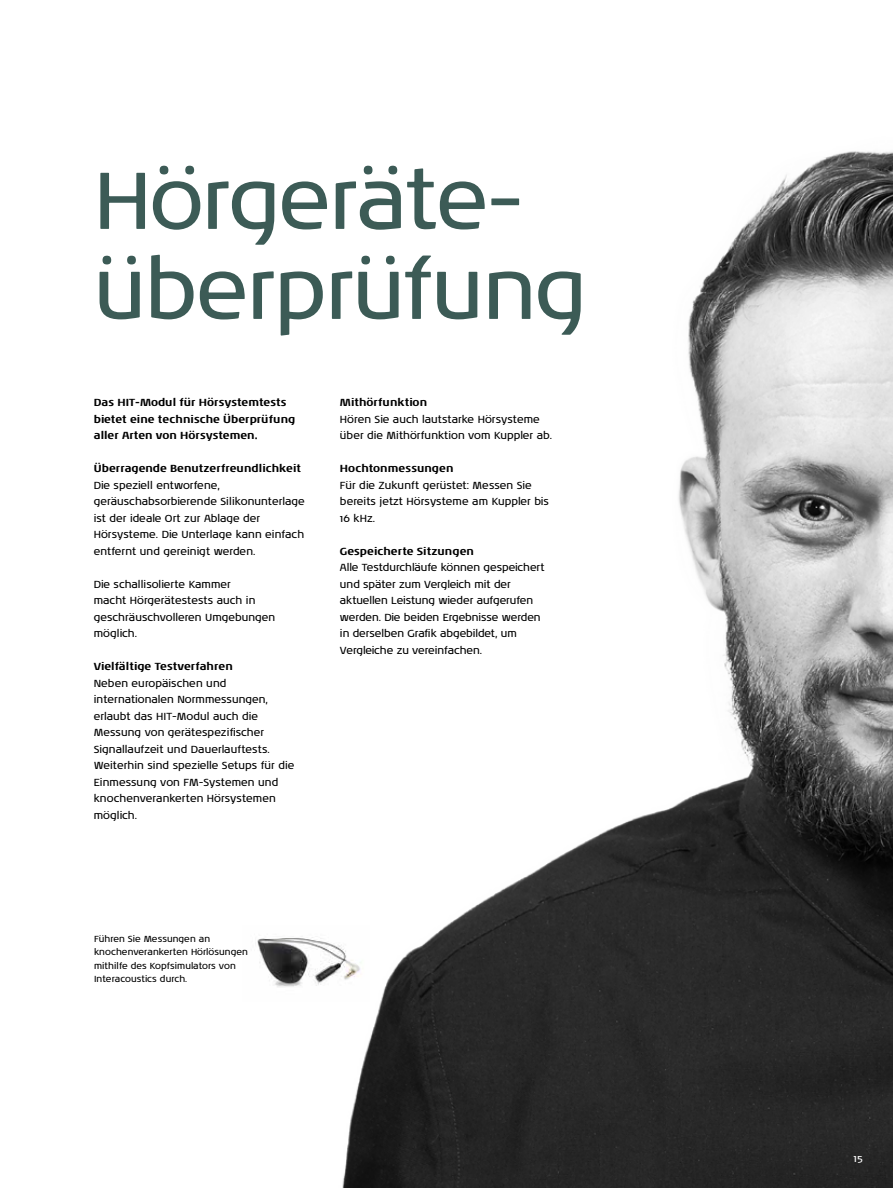
<style>
.page{position:relative;width:893px;height:1188px;background:#fff}
.page>*{position:absolute;margin:0;border:0;box-sizing:border-box;transform-origin:0 0}
.t1{font:82.5px/90px "Noa LT Pro";letter-spacing:-.02em;color:#3c5b56}
.t2{font:10.5px/16.5px "Noa LT Pro";color:#000}
.t3{font:700 10.5px/16.5px "Noa LT Pro";color:#000}
.t4{font:10.5px "Noa LT Pro";color:#fff}
.t5{font:9px/13.5px "Noa LT Pro";color:#000}
</style>
<div class="page">
<img style="left:342px;top:151px;width:551px;height:1037px">
<img style="left:257px;top:925px;width:113px;height:77px">
<img style="left:258px;top:938px;width:50px;height:45px">
<h1 class="t1" style="left:94px;top:153px;width:494px">Hörgeräte&shy;überprüfung</h1>
<p class="t3" style="left:94px;top:394px;width:203px">Das HIT-Modul für Hörsystemtests bietet eine technische Überprüfung aller Arten von Hörsystemen.</p>
<p class="t3" style="left:94px;top:460px;width:209px">Überragende Benutzerfreundlichkeit</p>
<p class="t2" style="left:94px;top:477px;width:212px">Die speziell entworfene, geräuschabsorbierende Silikonunterlage ist der ideale Ort zur Ablage der Hörsysteme. Die Unterlage kann einfach entfernt und gereinigt werden.</p>
<p class="t2" style="left:94px;top:576px;width:183px">Die schallisolierte Kammer<br>macht Hörgerätestests auch in geschräuschvolleren Umgebungen möglich.</p>
<p class="t3" style="left:94px;top:658px;width:140px">Vielfältige Testverfahren</p>
<p class="t2" style="left:94px;top:675px;width:202px">Neben europäischen und internationalen Normmessungen, erlaubt das HIT-Modul auch die<br>Messung von gerätespezifischer<br>Signallaufzeit und Dauerlauftests.<br>Weiterhin sind spezielle Setups für die<br>Einmessung von FM-Systemen und knochenverankerten Hörsystemen möglich.</p>
<p class="t3" style="left:340px;top:394px;width:89px">Mithörfunktion</p>
<p class="t2" style="left:340px;top:411px;width:214px">Hören Sie auch lautstarke Hörsysteme über die Mithörfunktion vom Kuppler ab.</p>
<p class="t3" style="left:340px;top:460px;width:115px">Hochtonmessungen</p>
<p class="t2" style="left:340px;top:477px;width:211px">Für die Zukunft gerüstet: Messen Sie bereits jetzt Hörsysteme am Kuppler bis<br>16 kHz.</p>
<p class="t3" style="left:340px;top:542px;width:135px">Gespeicherte Sitzungen</p>
<p class="t2" style="left:340px;top:559px;width:206px">Alle Testdurchläufe können gespeichert und später zum Vergleich mit der aktuellen Leistung wieder aufgerufen werden. Die beiden Ergebnisse werden in derselben Grafik abgebildet, um Vergleiche zu vereinfachen.</p>
<p class="t5" style="left:94px;top:932px;width:155px">Führen Sie Messungen an knochenverankerten Hörlösungen mithilfe des Kopfsimulators von<br>Interacoustics durch.</p>
<p class="t4" style="left:853px;top:1151px;width:11px">15</p>
</div>
